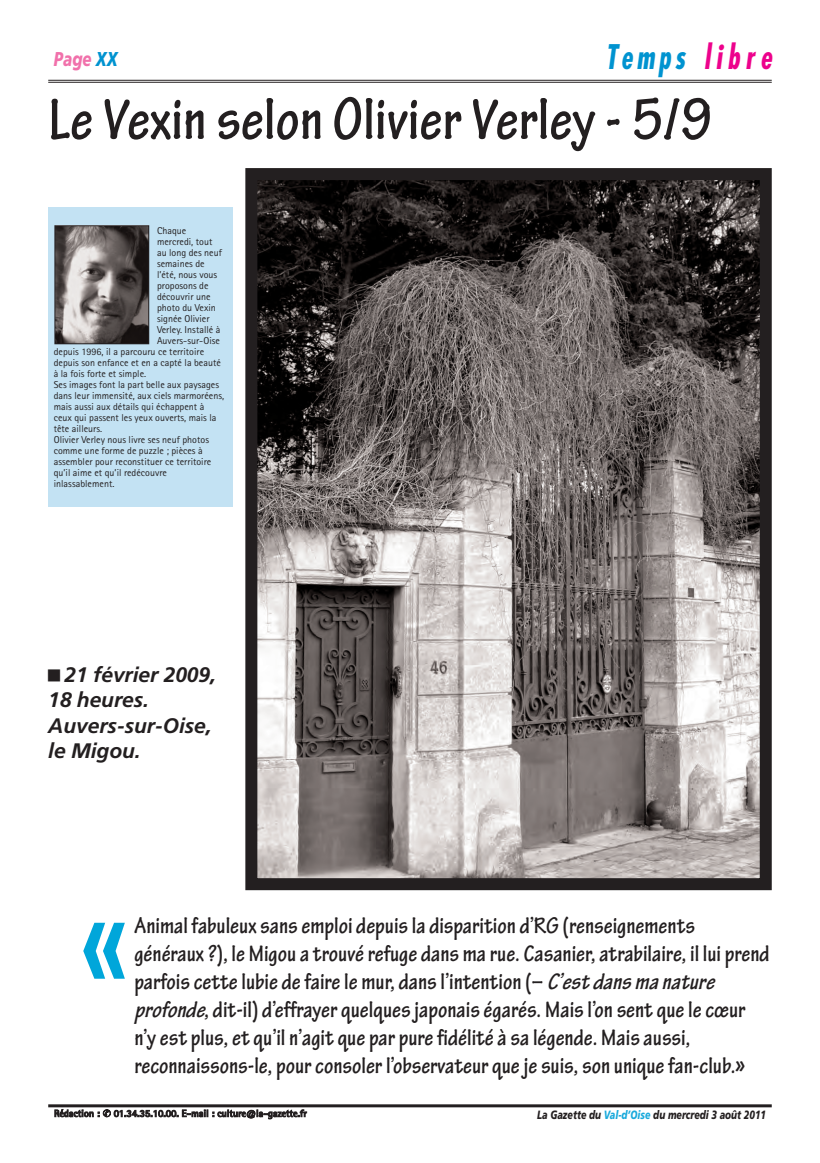
<style>
.page{position:relative;width:820px;height:1163px;background:#fff}
.page>*{position:absolute;margin:0;border:0;box-sizing:border-box;transform-origin:0 0}
.t1{font:150px "AT Rotis Sans Serif";color:#00a6da}
.t2{font:700 condensed 62px "Tekton Pro";color:#231f20}
.t3{font:700 condensed 33px "Futura";color:#0093d0;scale:.85 1}
.t4{font:700 condensed 24px/28px "Tekton Pro";color:#231f20}
.t5{font:italic 700 21px/25.2px "Frutiger";letter-spacing:-.005em;color:#231f20}
.t6{font:italic 900 20px "Frutiger";letter-spacing:.005em;color:#f171ab;scale:.75 1}
.t7{font:italic 900 12px "Frutiger";letter-spacing:.005em;color:#231f20;scale:.75 1}
.t8{font:10px "AT Rotis Sans Serif";color:#231f20}
.t9{font:700 10px "AT Rotis Sans Serif";color:#231f20}
.s1{color:#0093d0}
.s2{color:#ed028c}
.s3{font-style:italic}
.s4{color:#1baadc}
</style>
<div class="page">
<hr style="left:48px;top:1104px;width:723px;height:3px;background:#231f20">
<hr style="left:48px;top:80px;width:723px;height:1px;background:#231f20">
<hr style="left:48px;top:82px;width:723px;height:1px;background:#231f20">
<img style="left:258px;top:181px;width:500px;height:696px">
<div style="left:245px;top:168px;width:526px;height:722px;border:12px solid #231f20"></div>
<div style="left:48px;top:207px;width:185px;height:300px;background:#c3e2f3"></div>
<img style="left:57px;top:227px;width:90px;height:115px">
<div style="left:55px;top:225px;width:94px;height:119px;border:1px solid #231f20"></div>
<p class="t6" style="left:54px;top:51px;width:86px">Page <span class="s1">XX</span></p>
<p class="t3" style="left:605px;top:43px;width:202px">Temps <span class="s2">libre</span></p>
<p class="t2" style="left:48px;top:98px;width:665px">Le Vexin selon Olivier Verley - 5/9</p>
<p class="t8" style="left:157px;top:226px;width:31px">Chaque</p>
<p class="t8" style="left:157px;top:237px;width:57px">mercredi, tout</p>
<p class="t8" style="left:157px;top:248px;width:66px">au long des neuf</p>
<p class="t8" style="left:157px;top:259px;width:49px">semaines de</p>
<p class="t8" style="left:157px;top:270px;width:62px">l’été, nous vous</p>
<p class="t8" style="left:157px;top:281px;width:53px">proposons de</p>
<p class="t8" style="left:157px;top:292px;width:55px">découvrir une</p>
<p class="t8" style="left:157px;top:303px;width:60px">photo du Vexin</p>
<p class="t8" style="left:157px;top:314px;width:54px">signée Olivier</p>
<p class="t8" style="left:157px;top:325px;width:65px">Verley. Installé à</p>
<p class="t8" style="left:157px;top:336px;width:64px">Auvers-sur-Oise</p>
<p class="t8" style="left:54px;top:347px;width:152px">depuis 1996, il a parcouru ce territoire</p>
<p class="t8" style="left:54px;top:358px;width:169px">depuis son enfance et en a capté la beauté</p>
<p class="t8" style="left:54px;top:369px;width:94px">à la fois forte et simple.</p>
<p class="t8" style="left:54px;top:380px;width:167px">Ses images font la part belle aux paysages</p>
<p class="t8" style="left:54px;top:391px;width:172px">dans leur immensité, aux ciels marmoréens,</p>
<p class="t8" style="left:54px;top:402px;width:152px">mais aussi aux détails qui échappent à</p>
<p class="t8" style="left:54px;top:413px;width:164px">ceux qui passent les yeux ouverts, mais la</p>
<p class="t8" style="left:54px;top:424px;width:50px">tête ailleurs.</p>
<p class="t8" style="left:54px;top:435px;width:157px">Olivier Verley nous livre ses neuf photos</p>
<p class="t8" style="left:54px;top:446px;width:150px">comme une forme de puzzle ; pièces à</p>
<p class="t8" style="left:54px;top:457px;width:159px">assembler pour reconstituer ce territoire</p>
<p class="t8" style="left:54px;top:468px;width:115px">qu’il aime et qu’il redécouvre</p>
<p class="t8" style="left:54px;top:479px;width:62px">inlassablement.</p>
<p class="t5" style="left:48px;top:663px;width:169px;text-indent:16px">21 février 2009,<br>18 heures.<br>Auvers-sur-Oise, le Migou.</p>
<p class="t1" style="left:78px;top:880px;width:54px">«</p>
<p class="t4" style="left:134px;top:912px;width:636px">Animal fabuleux sans emploi depuis la disparition d’RG (renseignements généraux ?), le Migou a trouvé refuge dans ma rue. Casanier, atrabilaire, il lui prend parfois cette lubie de faire le mur, dans l’intention (– <span class="s3">C’est dans ma nature profonde</span>, dit-il) d’effrayer quelques japonais égarés. Mais l’on sent que le cœur n’y est plus, et qu’il n’agit que par pure fidélité à sa légende. Mais aussi, reconnaissons-le, pour consoler l’observateur que je suis, son unique fan-club.»</p>
<p class="t9" style="left:54px;top:1109px;width:254px">Rédaction : ✆ 01.34.35.10.00. E-mail : culture@la-gazette.fr</p>
<p class="t7" style="left:537px;top:1109px;width:306px">La Gazette du <span class="s4">Val-d’Oise</span> du mercredi 3 août 2011</p>
</div>
